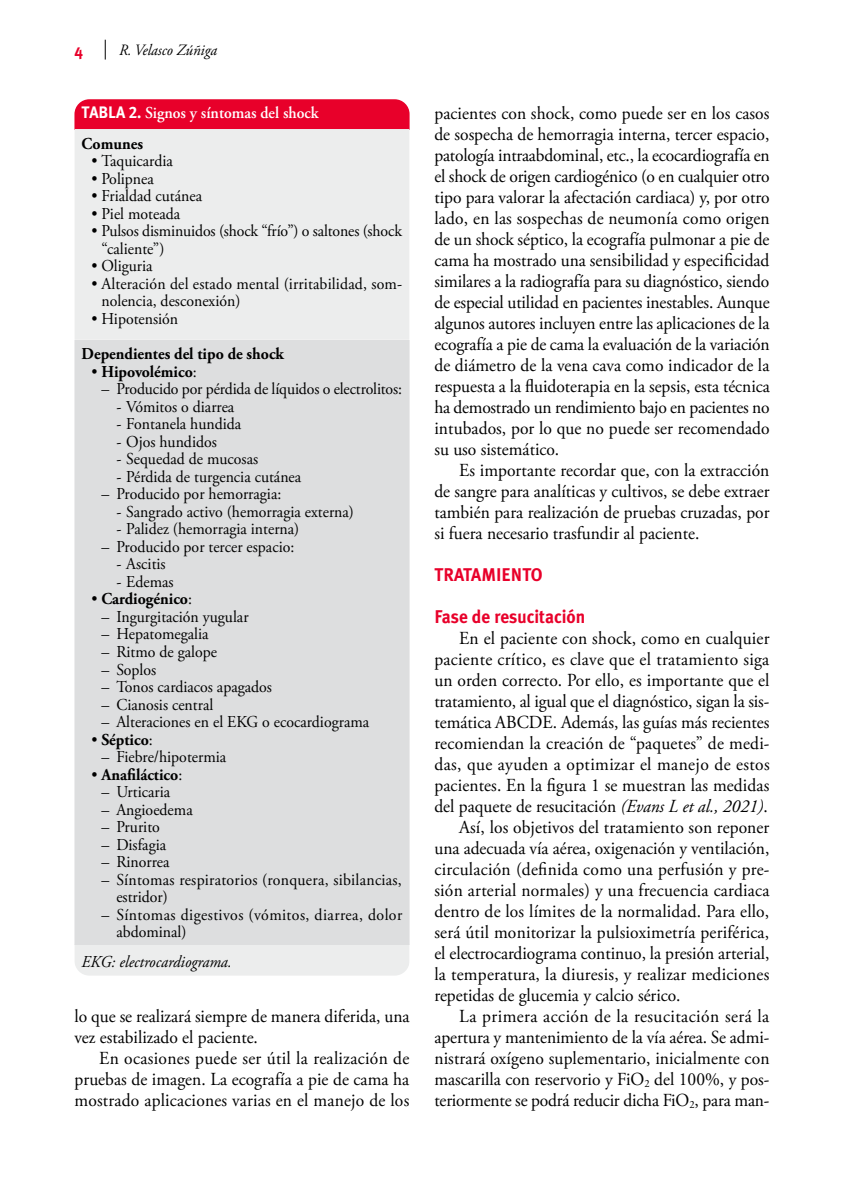
<style>
.page{position:relative;width:844px;height:1191px;background:#fff}
.page>*{position:absolute;margin:0;border:0;box-sizing:border-box;transform-origin:0 0}
.t1{font:18.38px/21px "Adobe Garamond Pro";letter-spacing:.005em;color:#000;text-align:justify;scale:.95 1}
.t2{font:18.38px "Adobe Garamond Pro";letter-spacing:.025em;color:#000;scale:.95 1}
.t3{font:700 18.38px "Meta Plus";color:#e8002a;scale:.95 1}
.t4{font:16.62px/17.5px "Adobe Garamond Pro";color:#000;scale:.95 1}
.t5{font:700 16.62px "Adobe Garamond Pro";color:#000;scale:.95 1}
.t6{font:16.62px/17.5px "Adobe Garamond Pro";letter-spacing:.025em;color:#000;scale:.95 1}
.t7{font:600 16.62px/30.1px "Adobe Garamond Pro";color:#fff;scale:.95 1}
.t8{font:italic 16.62px "Adobe Garamond Pro";color:#000;scale:.95 1}
.t9{font:700 16.62px "Meta Plus";color:#e8002a;scale:.95 1}
.t10{font:italic 15.75px "Adobe Garamond Pro";color:#000;scale:.95 1}
.s1{font-family:"Meta Plus Bold Caps";font-weight:400}
.s2{font-weight:700;color:#000}
.s3{font-weight:400}
.s4{font-style:italic}
</style>
<div class="page">
<svg style="left:105px;top:40px;width:1px;height:20px"></svg>
<div style="left:74px;top:99px;width:335px;height:30px;background:#e8002a"></div>
<div style="left:74px;top:129px;width:335px;height:846px;background:#eceded"></div>
<div style="left:74px;top:340px;width:335px;height:604px;background:#dddedf"></div>
<p class="t9" style="left:74px;top:40px;width:11px">4</p>
<p class="t10" style="left:119px;top:41px;width:105px">R. Velasco Zúñiga</p>
<p class="t7" style="left:82px;top:98px;width:251px"><span class="s1">TABLA 2.</span> Signos y síntomas del shock<br><span class="s2">Comunes</span></p>
<p class="t4" style="left:92px;top:153px;width:87px">• Taquicardia</p>
<p class="t4" style="left:92px;top:170px;width:67px">• Polipnea</p>
<p class="t4" style="left:92px;top:188px;width:118px">• Frialdad cutánea</p>
<p class="t4" style="left:92px;top:205px;width:95px">• Piel moteada</p>
<p class="t4" style="left:101px;top:223px;width:318px;text-indent:-10px">• Pulsos disminuidos (shock “frío”) o saltones (shock “caliente”)</p>
<p class="t4" style="left:92px;top:258px;width:66px">• Oliguria</p>
<p class="t4" style="left:101px;top:275px;width:318px;text-indent:-10px">• Alteración del estado mental (irritabilidad, som&shy;nolencia, desconexión)</p>
<p class="t4" style="left:92px;top:310px;width:93px">• Hipotensión</p>
<p class="t5" style="left:82px;top:344px;width:214px">Dependientes del tipo de shock</p>
<p class="t5" style="left:92px;top:362px;width:112px"><span class="s3">•</span> Hipovolémico<span class="s3">:</span></p>
<p class="t4" style="left:101px;top:381px;width:318px">– Producido por pérdida de líquidos o electrolitos:</p>
<p class="t4" style="left:116px;top:398px;width:126px">- Vómitos o diarrea</p>
<p class="t4" style="left:116px;top:416px;width:133px">- Fontanela hundida</p>
<p class="t4" style="left:116px;top:433px;width:107px">- Ojos hundidos</p>
<p class="t4" style="left:116px;top:451px;width:151px">- Sequedad de mucosas</p>
<p class="t4" style="left:116px;top:468px;width:196px">- Pérdida de turgencia cutánea</p>
<p class="t4" style="left:101px;top:486px;width:191px">– Producido por hemorragia:</p>
<p class="t4" style="left:116px;top:503px;width:251px">- Sangrado activo (hemorragia externa)</p>
<p class="t4" style="left:116px;top:521px;width:194px">- Palidez (hemorragia interna)</p>
<p class="t4" style="left:101px;top:538px;width:204px">– Producido por tercer espacio:</p>
<p class="t4" style="left:116px;top:556px;width:53px">- Ascitis</p>
<p class="t4" style="left:116px;top:573px;width:62px">- Edemas</p>
<p class="t5" style="left:92px;top:589px;width:107px"><span class="s3">•</span> Cardiogénico<span class="s3">:</span></p>
<p class="t4" style="left:101px;top:608px;width:156px">– Ingurgitación yugular</p>
<p class="t4" style="left:101px;top:626px;width:114px">– Hepatomegalia</p>
<p class="t4" style="left:101px;top:643px;width:123px">– Ritmo de galope</p>
<p class="t4" style="left:101px;top:661px;width:59px">– Soplos</p>
<p class="t4" style="left:101px;top:678px;width:181px">– Tonos cardiacos apagados</p>
<p class="t4" style="left:101px;top:696px;width:119px">– Cianosis central</p>
<p class="t4" style="left:101px;top:713px;width:283px">– Alteraciones en el EKG o ecocardiograma</p>
<p class="t5" style="left:92px;top:729px;width:66px"><span class="s3">•</span> Séptico<span class="s3">:</span></p>
<p class="t4" style="left:101px;top:748px;width:133px">– Fiebre/hipotermia</p>
<p class="t5" style="left:92px;top:764px;width:97px"><span class="s3">•</span> Anafiláctico<span class="s3">:</span></p>
<p class="t4" style="left:101px;top:783px;width:74px">– Urticaria</p>
<p class="t4" style="left:101px;top:801px;width:97px">– Angioedema</p>
<p class="t4" style="left:101px;top:818px;width:63px">– Prurito</p>
<p class="t4" style="left:101px;top:836px;width:70px">– Disfagia</p>
<p class="t4" style="left:101px;top:853px;width:73px">– Rinorrea</p>
<p class="t4" style="left:116px;top:871px;width:302px;text-indent:-15px">– Síntomas respiratorios (ronquera, sibilancias, estridor)</p>
<p class="t6" style="left:116px;top:906px;width:302px;text-indent:-15px">– Síntomas digestivos (vómitos, diarrea, dolor abdominal)</p>
<p class="t8" style="left:82px;top:951px;width:160px">EKG: electrocardiograma.</p>
<p class="t1" style="left:74px;top:1006px;width:354px">lo que se realizará siempre de manera diferida, una vez estabilizado el paciente.</p>
<p class="t1" style="left:74px;top:1048px;width:354px;text-indent:25px">En ocasiones puede ser útil la realización de pruebas de imagen. La ecografía a pie de cama ha mostrado aplicaciones varias en el manejo de los</p>
<p class="t1" style="left:434px;top:103px;width:354px">pacientes con shock, como puede ser en los casos de sospecha de hemorragia interna, tercer espacio, patología intraabdominal, etc., la ecocardiografía en el shock de origen cardiogénico (o en cualquier otro tipo para valorar la afectación cardiaca) y, por otro lado, en las sospechas de neumonía como origen de un shock séptico, la ecografía pulmonar a pie de cama ha mostrado una sensibilidad y especificidad similares a la radiografía para su diagnóstico, siendo de especial utilidad en pacientes inestables. Aunque algunos autores incluyen entre las aplicaciones de la ecografía a pie de cama la evaluación de la variación de diámetro de la vena cava como indicador de la respuesta a la fluidoterapia en la sepsis, esta técnica ha demostrado un rendimiento bajo en pacientes no intubados, por lo que no puede ser recomendado su uso sistemático.</p>
<p class="t1" style="left:434px;top:460px;width:354px;text-indent:25px">Es importante recordar que, con la extracción de sangre para analíticas y cultivos, se debe extraer también para realización de pruebas cruzadas, por si fuera necesario trasfundir al paciente.</p>
<p class="t3" style="left:434px;top:564px;width:115px">TRATAMIENTO</p>
<p class="t3" style="left:434px;top:606px;width:160px">Fase de resucitación</p>
<p class="t1" style="left:459px;top:628px;width:328px">En el paciente con shock, como en cualquier</p>
<p class="t1" style="left:434px;top:649px;width:354px">paciente crítico, es clave que el tratamiento siga</p>
<p class="t1" style="left:434px;top:670px;width:354px">un orden correcto. Por ello, es importante que el</p>
<p class="t1" style="left:434px;top:691px;width:354px">tratamiento, al igual que el diagnóstico, sigan la sis-</p>
<p class="t1" style="left:434px;top:712px;width:354px">temática ABCDE. Además, las guías más recientes</p>
<p class="t1" style="left:434px;top:733px;width:354px">recomiendan la creación de “paquetes” de medi-</p>
<p class="t1" style="left:434px;top:754px;width:354px">das, que ayuden a optimizar el manejo de estos</p>
<p class="t1" style="left:434px;top:775px;width:354px">pacientes. En la figura 1 se muestran las medidas</p>
<p class="t1" style="left:434px;top:796px;width:352px">del paquete de resucitación <span class="s4">(Evans L et al., 2021)</span>.</p>
<p class="t1" style="left:459px;top:817px;width:328px">Así, los objetivos del tratamiento son reponer</p>
<p class="t1" style="left:434px;top:838px;width:354px">una adecuada vía aérea, oxigenación y ventilación,</p>
<p class="t1" style="left:434px;top:859px;width:354px">circulación (definida como una perfusión y pre-</p>
<p class="t1" style="left:434px;top:880px;width:354px">sión arterial normales) y una frecuencia cardiaca</p>
<p class="t1" style="left:434px;top:901px;width:354px">dentro de los límites de la normalidad. Para ello,</p>
<p class="t1" style="left:434px;top:922px;width:354px">será útil monitorizar la pulsioximetría periférica,</p>
<p class="t1" style="left:434px;top:943px;width:354px">el electrocardiograma continuo, la presión arterial,</p>
<p class="t1" style="left:434px;top:964px;width:354px">la temperatura, la diuresis, y realizar mediciones</p>
<p class="t1" style="left:434px;top:985px;width:260px">repetidas de glucemia y calcio sérico.</p>
<p class="t2" style="left:459px;top:1005px;width:328px">La primera acción de la resucitación será la</p>
<p class="t1" style="left:434px;top:1027px;width:354px">apertura y mantenimiento de la vía aérea. Se admi-</p>
<p class="t1" style="left:434px;top:1048px;width:354px">nistrará oxígeno suplementario, inicialmente con</p>
<p class="t1" style="left:434px;top:1069px;width:354px">mascarilla con reservorio y FiO<sub>2</sub> del 100%, y pos-</p>
<p class="t1" style="left:434px;top:1090px;width:354px">teriormente se podrá reducir dicha FiO<sub>2</sub>, para man-</p>
</div>
